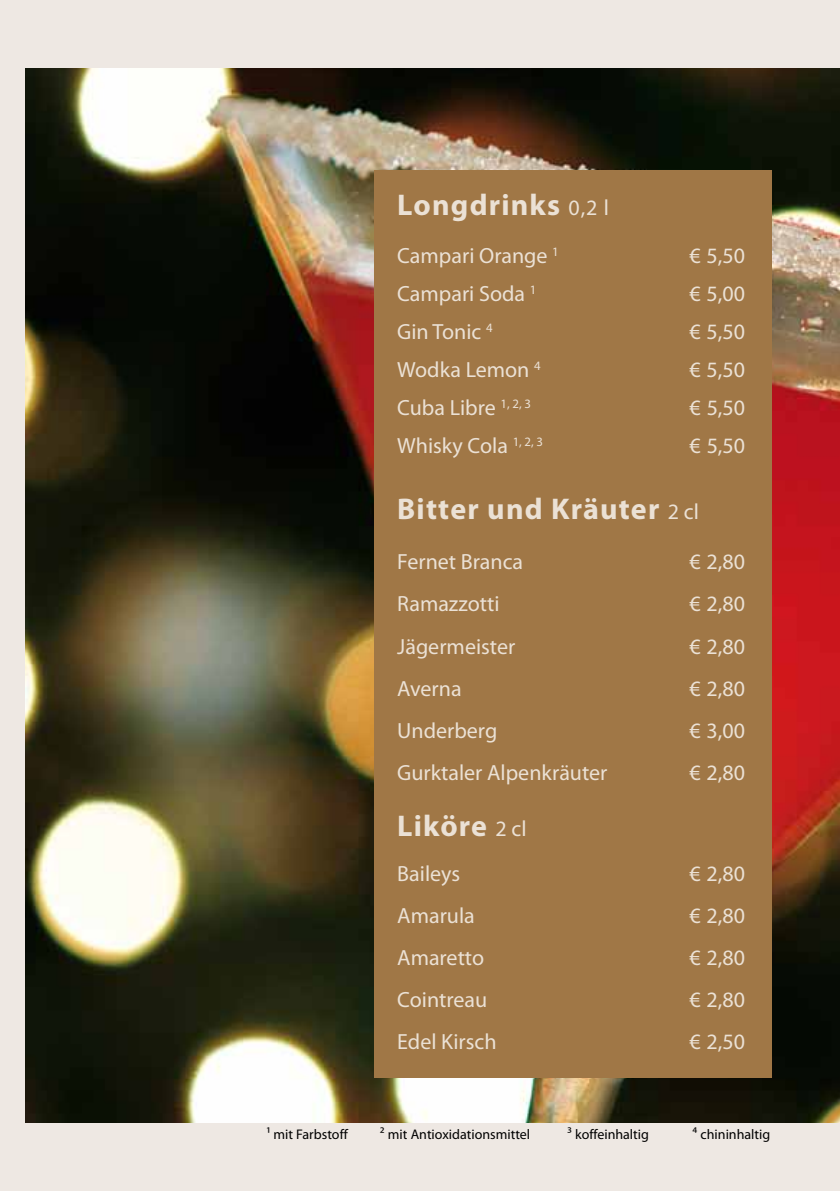
<style>
.page{position:relative;width:840px;height:1191px;background:#fff}
.page>*{position:absolute;margin:0;border:0;box-sizing:border-box;transform-origin:0 0}
.t1{font:700 30px "Myriad Pro";letter-spacing:.04em;color:#ebe1d5}
.t2{font:22px "Myriad Pro";color:#ebe1d5}
.t3{font:14px "Myriad Pro";color:#000}
.s1{font-weight:400;font-size:22px}
</style>
<div class="page">
<div style="left:0;top:0;width:839px;height:1191px;background:#eee8e3"></div>
<img style="left:26px;top:68px;width:813px;height:1055px">
<div style="left:374px;top:170px;width:397px;height:907px;background:#a07746"></div>
<h1 class="t1" style="left:397px;top:186px;width:213px">Longdrinks <span class="s1">0,2 l</span></h1>
<p class="t2" style="left:397px;top:242px;width:163px">Campari Orange <sup>1</sup></p>
<p class="t2" style="left:689px;top:242px;width:57px">€ 5,50</p>
<p class="t2" style="left:397px;top:280px;width:141px">Campari Soda <sup>1</sup></p>
<p class="t2" style="left:689px;top:280px;width:57px">€ 5,00</p>
<p class="t2" style="left:397px;top:318px;width:97px">Gin Tonic <sup>4</sup></p>
<p class="t2" style="left:689px;top:318px;width:57px">€ 5,50</p>
<p class="t2" style="left:397px;top:356px;width:145px">Wodka Lemon <sup>4</sup></p>
<p class="t2" style="left:689px;top:356px;width:57px">€ 5,50</p>
<p class="t2" style="left:397px;top:394px;width:135px">Cuba Libre <sup>1,</sup> <sup>2,</sup> <sup>3</sup></p>
<p class="t2" style="left:689px;top:394px;width:57px">€ 5,50</p>
<p class="t2" style="left:397px;top:432px;width:147px">Whisky Cola <sup>1,</sup> <sup>2,</sup> <sup>3</sup></p>
<p class="t2" style="left:689px;top:432px;width:57px">€ 5,50</p>
<h1 class="t1" style="left:397px;top:489px;width:303px">Bitter und Kräuter <span class="s1">2 cl</span></h1>
<p class="t2" style="left:397px;top:548px;width:127px">Fernet Branca</p>
<p class="t2" style="left:689px;top:548px;width:57px">€ 2,80</p>
<p class="t2" style="left:397px;top:590px;width:104px">Ramazzotti</p>
<p class="t2" style="left:689px;top:590px;width:57px">€ 2,80</p>
<p class="t2" style="left:397px;top:632px;width:119px">Jägermeister</p>
<p class="t2" style="left:689px;top:632px;width:57px">€ 2,80</p>
<p class="t2" style="left:397px;top:674px;width:66px">Averna</p>
<p class="t2" style="left:689px;top:674px;width:57px">€ 2,80</p>
<p class="t2" style="left:397px;top:716px;width:102px">Underberg</p>
<p class="t2" style="left:689px;top:716px;width:57px">€ 3,00</p>
<p class="t2" style="left:397px;top:758px;width:212px">Gurktaler Alpenkräuter</p>
<p class="t2" style="left:689px;top:758px;width:57px">€ 2,80</p>
<h1 class="t1" style="left:397px;top:806px;width:131px">Liköre <span class="s1">2 cl</span></h1>
<p class="t2" style="left:397px;top:860px;width:64px">Baileys</p>
<p class="t2" style="left:689px;top:860px;width:57px">€ 2,80</p>
<p class="t2" style="left:397px;top:902px;width:79px">Amarula</p>
<p class="t2" style="left:689px;top:902px;width:57px">€ 2,80</p>
<p class="t2" style="left:397px;top:944px;width:88px">Amaretto</p>
<p class="t2" style="left:689px;top:944px;width:57px">€ 2,80</p>
<p class="t2" style="left:397px;top:986px;width:91px">Cointreau</p>
<p class="t2" style="left:689px;top:986px;width:57px">€ 2,80</p>
<p class="t2" style="left:397px;top:1028px;width:101px">Edel Kirsch</p>
<p class="t2" style="left:689px;top:1028px;width:57px">€ 2,50</p>
<p class="t3" style="left:266px;top:1125px;width:83px">¹ mit Farbstoff</p>
<p class="t3" style="left:380px;top:1125px;width:151px">² mit Antioxidationsmittel</p>
<p class="t3" style="left:567px;top:1125px;width:83px">³ koffeinhaltig</p>
<p class="t3" style="left:692px;top:1125px;width:79px">⁴ chininhaltig</p>
</div>
